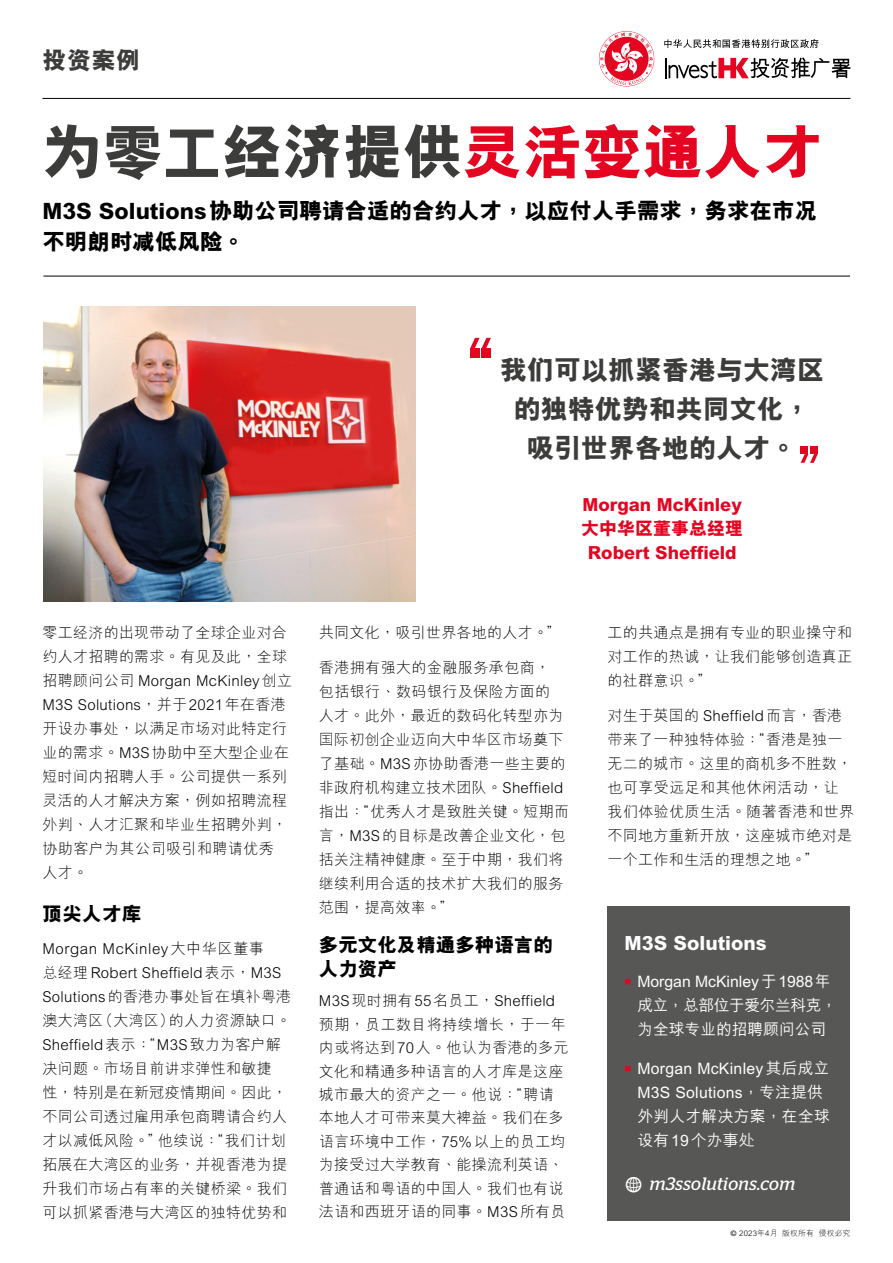
<style>
.page{position:relative;width:893px;height:1263px;background:#fff}
.page>*{position:absolute;margin:0;border:0;box-sizing:border-box;transform-origin:0 0}
.Headline-tc{font:800 60px "M Hei HKS";color:#3c3c3b}
.Quote-tc{font:800 27px/39px "M Hei HKS";color:#3c3c3b;text-align:center}
.t1{font:800 24px "M Hei HKS";color:#3c3c3b}
.Intro-tc{font:800 22.5px/31.5px "M Hei HKS";color:#000}
.Body_10_15-Chi{font:800 19.5px/24px "M Hei HKS";color:#000}
.Fast_Facts-Company-t{font:800 19.5px "M Hei HKS";color:#fff}
.Sub-head-tc{font:800 19.5px "M Hei HKS";letter-spacing:.02em;color:#000}
.Quote_name-tc{font:800 18px/24px "M Hei HKS";color:#e40521;text-align:center}
.Fast_Facts-URL{font:italic 18px "Stag";letter-spacing:.025em;color:#fff}
.Fast_Facts-Contents{font:500 15.75px/24px "M Hei HKS";letter-spacing:.02em;color:#fff}
.Fast_Facts-Contents-2{font:500 15.75px/24px "M Hei HKS";color:#fff}
.Body_10_15-Chi-2{font:300 15px/24px "M Hei HKS";letter-spacing:.02em;color:#000}
.t2{font:300 7.8px "M Hei HKS";letter-spacing:.02em;color:#000}
.s1{color:#e40521}
.s2{font-family:"Modern Pictograms";font-style:normal;font-size:24px}
.s3{font-family:"Frutiger LT Std"}
</style>
<div class="page">
<svg style="left:664px;top:39px;width:155px;height:9px"></svg>
<svg style="left:600px;top:32px;width:53px;height:53px"></svg>
<hr style="left:665px;top:58px;width:2px;height:20px;background:#000">
<svg style="left:669px;top:57px;width:181px;height:21px"></svg>
<div style="left:810px;top:446px;width:8px;height:8px;background:#e40521"></div>
<div style="left:800px;top:446px;width:8px;height:8px;background:#e40521"></div>
<svg style="left:801px;top:454px;width:17px;height:9px"></svg>
<div style="left:470px;top:349px;width:10px;height:9px;background:#e40521"></div>
<div style="left:481px;top:349px;width:10px;height:9px;background:#e40521"></div>
<svg style="left:470px;top:338px;width:21px;height:11px"></svg>
<hr style="left:43px;top:98px;width:807px;height:1px;background:#000">
<div style="left:608px;top:906px;width:242px;height:314px;background:#575756"></div>
<hr style="left:43px;top:276px;width:807px;height:1px;background:#000">
<img style="left:44px;top:306px;width:372px;height:295px">
<h3 class="t1" style="left:43px;top:44px;width:99px">投資案例</h3>
<p class="Headline-tc" style="left:43px;top:112px;width:782px">為零工經濟提供<span class="s1">靈活變通人才</span></p>
<p class="Intro-tc" style="left:43px;top:195px;width:776px">M3S Solutions協助公司聘請合適的合約人才，以應付人手需求，務求在市況不明朗時減低風險。</p>
<p class="Quote-tc" style="left:500px;top:351px;width:325px">我們可以抓緊香港與大灣區的獨特優勢和共同文化，吸引世界各地的人才。</p>
<p class="Quote_name-tc" style="left:581px;top:492px;width:163px">Morgan McKinley大中華區董事總經理<br>Robert Sheffield</p>
<p class="Body_10_15-Chi-2" style="left:319px;top:620px;width:243px">共同文化，吸引世界各地的人才。”</p>
<p class="Body_10_15-Chi-2" style="left:319px;top:655px;width:252px">香港擁有強大的金融服務承包商，<br>包括銀行、數碼銀行及保險方面的<br>人才。此外，最近的數碼化轉型亦為國際初創企業邁向大中華區市場奠下了基礎。M3S亦協助香港一些主要的非政府機構建立技術團隊。Sheffield指出：“優秀人才是致勝關鍵。短期而言，M3S的目標是改善企業文化，包括關注精神健康。至於中期，我們將繼續利用合適的技術擴大我們的服務範圍，提高效率。”</p>
<p class="Body_10_15-Chi" style="left:319px;top:933px;width:235px">多元文化及精通多種語言的人力資產</p>
<p class="Body_10_15-Chi-2" style="left:319px;top:988px;width:251px;line-height:23.4px">M3S現時擁有55名員工，Sheffield預期，員工數目將持續增長，於一年內或將達到70人。他認為香港的多元文化和精通多種語言的人才庫是這座城市最大的資產之一。他說：“聘請本地人才可帶來莫大裨益。我們在多語言環境中工作，75%以上的員工均為接受過大學教育、能操流利英語、普通話和粵語的中國人。我們也有說法語和西班牙語的同事。M3S所有員</p>
<p class="Body_10_15-Chi-2" style="left:608px;top:620px;width:246px;text-align:justify">工的共通點是擁有專業的職業操守和對工作的熱誠，讓我們能夠創造真正的社群意識。”</p>
<p class="Body_10_15-Chi-2" style="left:608px;top:703px;width:248px">對生於英國的 Sheffield而言，香港帶來了一種獨特體驗：“香港是獨一無二的城市。這裡的商機多不勝數，也可享受遠足和其他休閒活動，讓我們體驗優質生活。隨著香港和世界不同地方重新開放，這座城市絕對是一個工作和生活的理想之地。”</p>
<p class="Body_10_15-Chi-2" style="left:43px;top:620px;width:251px">零工經濟的出現帶動了全球企業對合約人才招聘的需求。有見及此，全球招聘顧問公司 Morgan McKinley創立<br>M3S Solutions，並於2021年在香港開設辦事處，以滿足市場對此特定行業的需求。M3S協助中至大型企業在短時間內招聘人手。公司提供一系列靈活的人才解決方案，例如招聘流程外判、人才匯聚和畢業生招聘外判，協助客戶為其公司吸引和聘請優秀人才。</p>
<p class="Sub-head-tc" style="left:43px;top:901px;width:101px">頂尖人才庫</p>
<p class="Body_10_15-Chi-2" style="left:43px;top:936px;width:250px">Morgan McKinley大中華區董事<br>總經理 Robert Sheffield表示，M3S<br>Solutions的香港辦事處旨在填補粵港澳大灣區（大灣區）的人力資源缺口。<br>Sheffield 表示：“M3S 致力為客戶解決問題。市場目前講求彈性和敏捷<br>性，特別是在新冠疫情期間。因此，不同公司透過僱用承包商聘請合約人才以減低風險。”他續說：“我們計劃拓展在大灣區的業務，並視香港為提升我們市場佔有率的關鍵橋樑。我們可以抓緊香港與大灣區的獨特優勢和</p>
<p class="Fast_Facts-Company-t" style="left:625px;top:930px;width:144px">M3S Solutions</p>
<p class="Fast_Facts-Contents-2" style="left:637px;top:968px;width:201px;text-indent:-13px"><sup>■</sup> Morgan McKinley於1988年成立，總部位於愛爾蘭科克，為全球專業的招聘顧問公司</p>
<p class="Fast_Facts-Contents" style="left:637px;top:1055px;width:194px;text-indent:-13px"><sup>■</sup> Morgan McKinley其後成立<br>M3S Solutions，專注提供外判人才解決方案，在全球設有19個辦事處</p>
<p class="Fast_Facts-URL" style="left:625px;top:1173px;width:172px"><span class="s2">w</span> m3ssolutions.com</p>
<p class="t2" style="left:731px;top:1227px;width:121px"><span class="s3">©</span> 2023年4月 版權所有 侵權必究</p>
</div>
